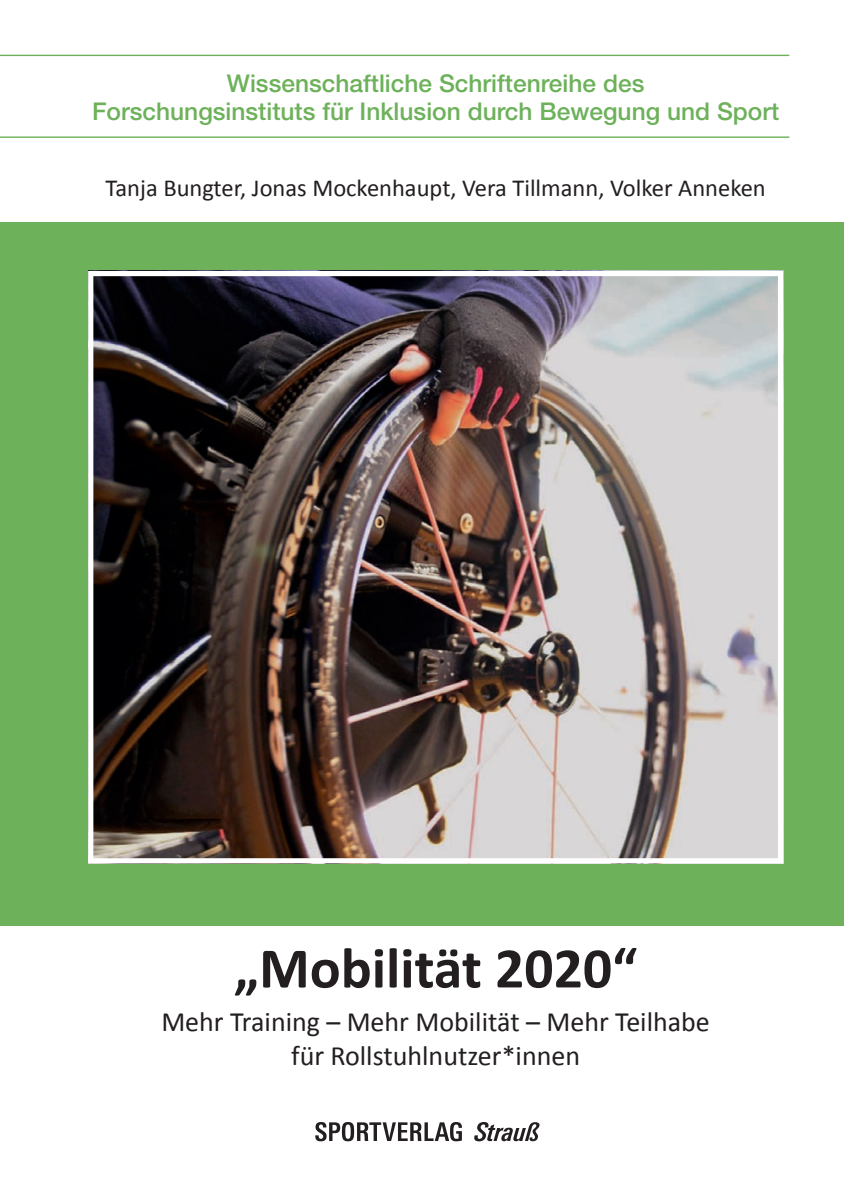
<style>
.page{position:relative;width:844px;height:1191px;background:#fff}
.page>*{position:absolute;margin:0;border:0;box-sizing:border-box;transform-origin:0 0}
.t1{font:700 57.75px "Calibri";color:#231f20}
.t2{font:28px/33.6px "Calibri";color:#231f20;text-align:center}
.t3{font:500 24.5px/28px "Helvetica Neue";color:#6db15a;text-align:center}
.t4{font:24.5px "Calibri";color:#231f20}
</style>
<div class="page">
<div style="left:0;top:222px;width:843px;height:703px;background:#6db15a"></div>
<svg style="left:315px;top:1122px;width:147px;height:19px"></svg>
<svg style="left:474px;top:1122px;width:65px;height:19px"></svg>
<img style="left:94px;top:277px;width:683px;height:580px">
<div style="left:88px;top:271px;width:695px;height:592px;border:5px solid #fff"></div>
<hr style="left:0;top:55px;width:789px;height:1px;background:#6db15a">
<hr style="left:0;top:136px;width:789px;height:2px;background:#6db15a">
<p class="t3" style="left:92px;top:69px;width:688px">Wissenschaftliche Schriftenreihe des<br>Forschungsinstituts für Inklusion durch Bewegung und Sport</p>
<p class="t4" style="left:105px;top:172px;width:661px">Tanja Bungter, Jonas Mockenhaupt, Vera Tillmann, Volker Anneken</p>
<h1 class="t1" style="left:234px;top:932px;width:404px">„Mobilität 2020“</h1>
<p class="t2" style="left:161px;top:1003px;width:550px">Mehr Training – Mehr Mobilität – Mehr Teilhabe für Rollstuhlnutzer*innen</p>
</div>
